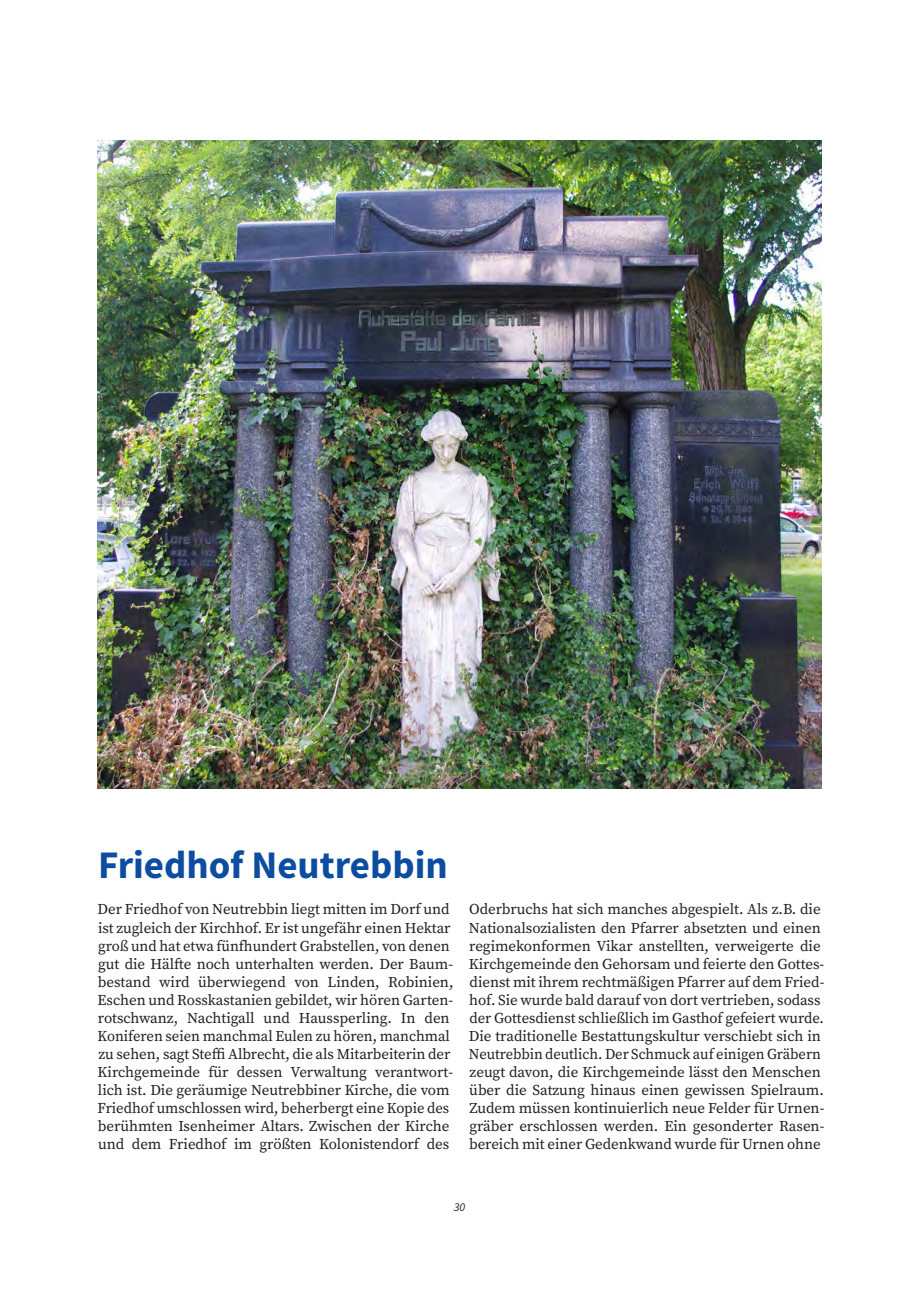
<style>
.page{position:relative;width:919px;height:1289px;background:#fff}
.page>*{position:absolute;margin:0;border:0;box-sizing:border-box;transform-origin:0 0}
.Head1_26pt{font:700 39px "Source Sans Pro";color:#0d4da1}
.Copy_10pt{font:15px/18px "Source Serif Pro";letter-spacing:-.005em;color:#231f20}
.t1{font:italic 12px "Source Sans Pro";color:#231f20}
</style>
<div class="page">
<img style="left:98px;top:140px;width:723px;height:648px">
<p class="Head1_26pt" style="left:98px;top:839px;width:351px">Friedhof Neutrebbin</p>
<p class="Copy_10pt" style="left:98px;top:900px;width:357px">Der Friedhof von Neutrebbin liegt mitten im Dorf und ist zugleich der Kirchhof. Er ist ungefähr einen Hektar groß und hat etwa fünfhundert Grabstellen, von denen gut die Hälfte noch unterhalten werden. Der Baum&shy;bestand wird überwiegend von Linden, Robinien, Eschen und Rosskastanien gebildet, wir hören Garten&shy;rotschwanz, Nachtigall und Haussperling. In den Koniferen seien manchmal Eulen zu hören, manchmal zu sehen, sagt Steffi Albrecht, die als Mitarbeiterin der Kirchgemeinde für dessen Verwaltung verantwort&shy;lich ist. Die geräumige Neutrebbiner Kirche, die vom Friedhof umschlossen wird, beherbergt eine Kopie des berühmten Isenheimer Altars. Zwischen der Kirche und dem Friedhof im größten Kolonistendorf des</p>
<p class="Copy_10pt" style="left:469px;top:900px;width:357px">Oderbruchs hat sich manches abgespielt. Als z.B. die Nationalsozialisten den Pfarrer absetzten und einen regimekonformen Vikar anstellten, verweigerte die Kirchgemeinde den Gehorsam und feierte den Gottes&shy;dienst mit ihrem rechtmäßigen Pfarrer auf dem Fried&shy;hof. Sie wurde bald darauf von dort vertrieben, sodass der Gottesdienst schließlich im Gasthof gefeiert wurde.</p>
<p class="Copy_10pt" style="left:469px;top:1026px;width:357px">Die traditionelle Bestattungskultur verschiebt sich in Neutrebbin deutlich. Der Schmuck auf einigen Gräbern zeugt davon, die Kirchgemeinde lässt den Menschen über die Satzung hinaus einen gewissen Spielraum.<br>Zudem müssen kontinuierlich neue Felder für Urnen&shy;gräber erschlossen werden. Ein gesonderter Rasen&shy;bereich mit einer Gedenkwand wurde für Urnen ohne</p>
<p class="t1" style="left:453px;top:1198px;width:13px">30</p>
</div>
